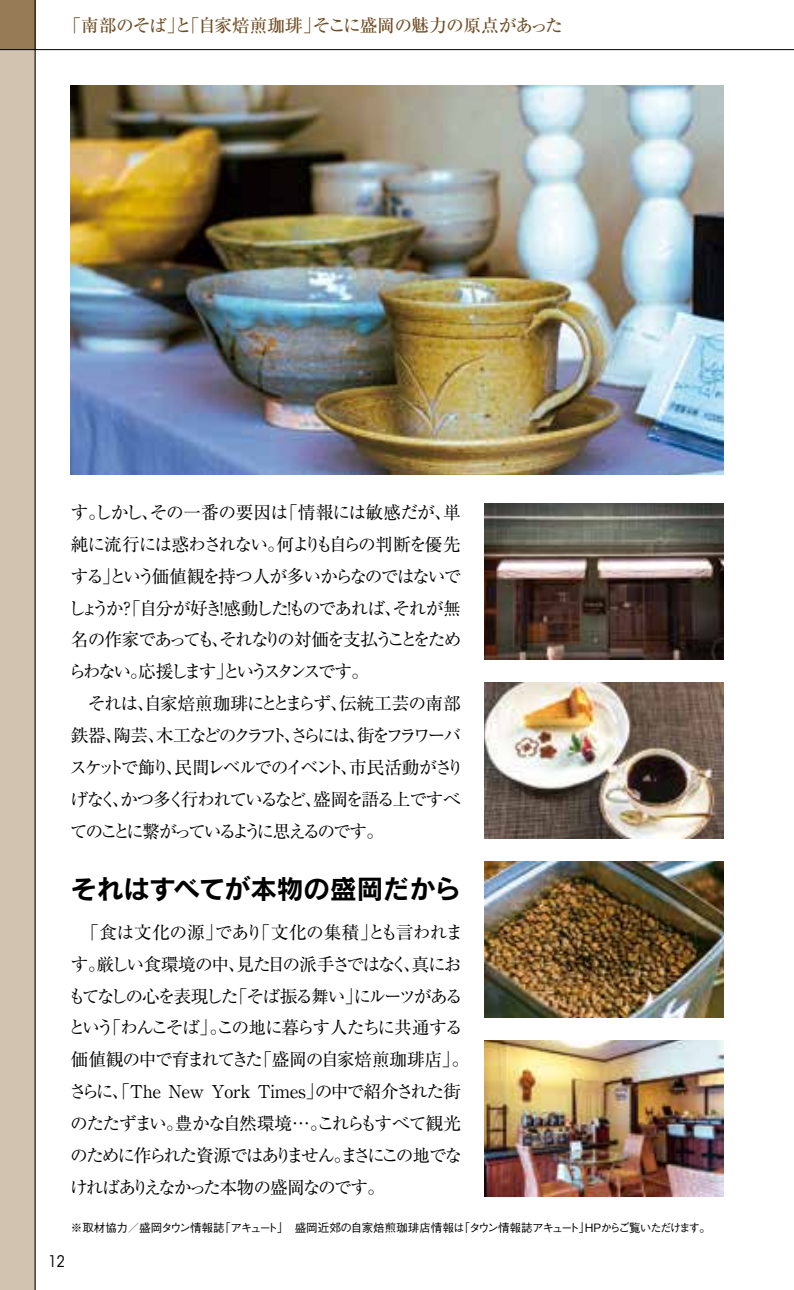
<style>
.page{position:relative;width:794px;height:1290px;background:#fff}
.page>*{position:absolute;margin:0;border:0;box-sizing:border-box;transform-origin:0 0}
.t1{font:26.5px "Rodin Pro B";letter-spacing:-.01em;color:#000}
.t2{font:17.75px/32px "Ryumin Pro";letter-spacing:-.11em;color:#000;text-align:justify}
.t3{font:17.75px/32px "Ryumin Pro";letter-spacing:-.09em;color:#000}
.t4{font:500 17.75px "Ryumin Pro";letter-spacing:-.03em;color:#704d23}
.t5{font:condensed 16px "ITC Avant Garde Std";color:#000}
.t6{font:500 11.5px "Gothic BBB Pro";letter-spacing:-.065em;color:#000}
</style>
<div class="page">
<div style="left:0;top:49px;width:35px;height:1241px;background:#d1c3b0"></div>
<div style="left:0;top:0;width:35px;height:50px;background:#977a56"></div>
<hr style="left:0;top:49px;width:794px;height:1px;background:#000">
<hr style="left:35px;top:0;width:1px;height:1290px;background:#000">
<img style="left:71px;top:85px;width:652px;height:390px">
<img style="left:485px;top:503px;width:238px;height:156px">
<img style="left:485px;top:682px;width:238px;height:156px">
<img style="left:485px;top:861px;width:238px;height:156px">
<img style="left:485px;top:1040px;width:238px;height:156px">
<p class="t4" style="left:63px;top:11px;width:501px">「南部のそば」と「自家焙煎珈琲」そこに盛岡の魅力の原点があった</p>
<p class="t2" style="left:68px;top:495px;width:395px">す。しかし、その一番の要因は「情報には敏感だが、単純に流行には惑わされない。何よりも自らの判断を優先する」という価値観を持つ人が多いからなのではないでしょうか？「自分が好き！感動した！ものであれば、それが無名の作家であっても、それなりの対価を支払うことをためらわない。応援します」というスタンスです。</p>
<p class="t2" style="left:69px;top:686px;width:396px;text-align:left;text-indent:19px">それは、自家焙煎珈琲にととまらず、伝統工芸の南部鉄器、陶芸、木工などのクラフト、さらには、街をフラワーバスケットで飾り、民間レベルでのイベント、市民活動がさりげなく、かつ多く行われているなど、盛岡を語る上ですべてのことに繋がっているように思えるのです。</p>
<h1 class="t1" style="left:71px;top:871px;width:392px">それはすべてが本物の盛岡だから</h1>
<p class="t3" style="left:68px;top:915px;width:403px;text-indent:13px">「食は文化の源」であり「文化の集積」とも言われます。厳しい食環境の中、見た目の派手さではなく、真におもてなしの心を表現した「そば振る舞い」にルーツがあるという「わんこそば」。この地に暮らす人たちに共通する価値観の中で育まれてきた「盛岡の自家焙煎珈琲店」。さらに、「The New York Times」の中で紹介された街のたたずまい。豊かな自然環境…。これらもすべて観光のために作られた資源ではありません。まさにこの地でなければありえなかった本物の盛岡なのです。</p>
<p class="t6" style="left:71px;top:1218px;width:641px">※取材協力／盛岡タウン情報誌「アキュート」　盛岡近郊の自家焙煎珈琲店情報は「タウン情報誌アキュート」HPからご覧いただけます。</p>
<p class="t5" style="left:48px;top:1251px;width:18px">12</p>
</div>
